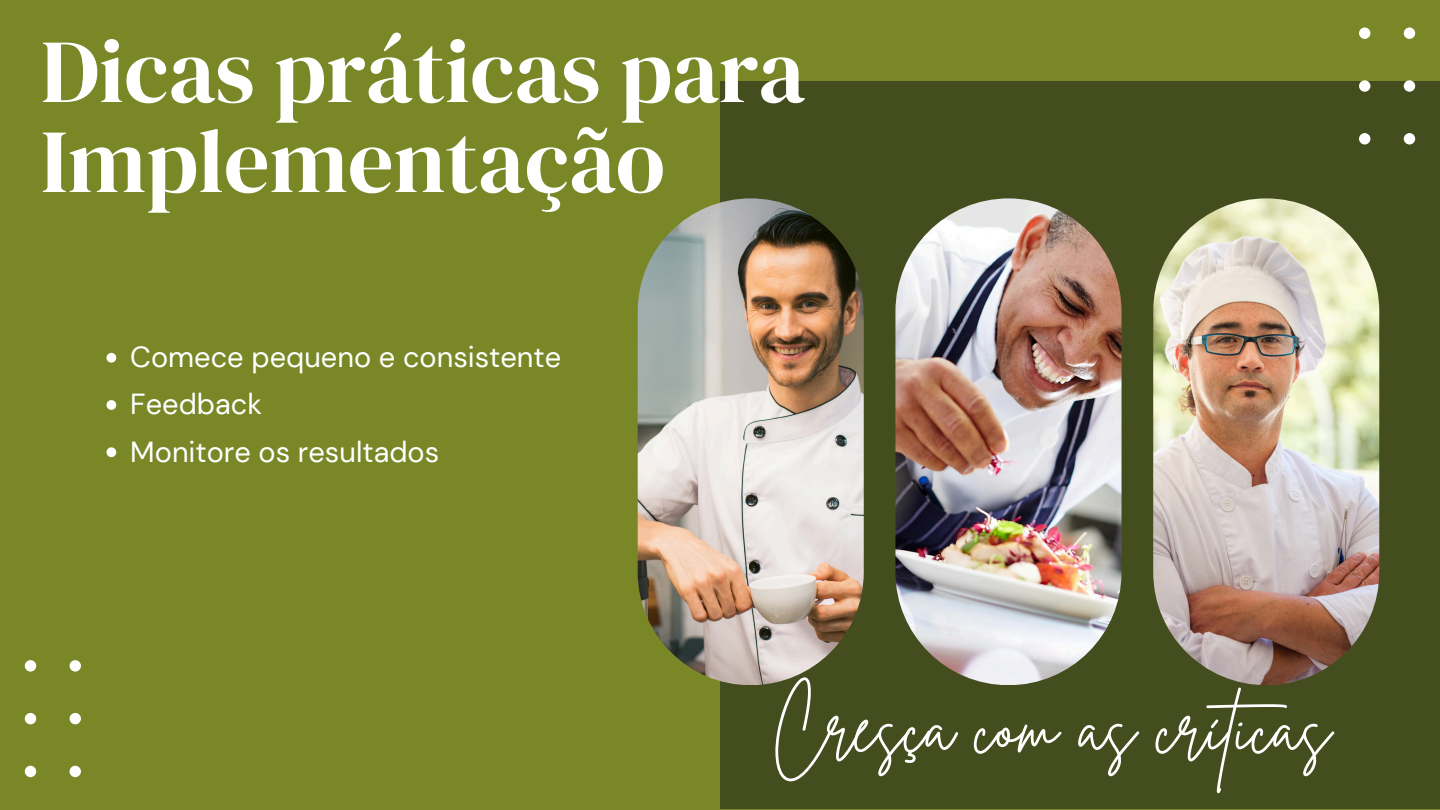
<style>
.page{position:relative;width:1440px;height:810px;background:#7a8727}
.page>*{position:absolute;margin:0;border:0;box-sizing:border-box;transform-origin:0 0}
.t1{font:90px/90px "DM Serif Display";color:#fff}
.t2{font:71.9px "Brittany Signature";color:#fff}
.t3{font:29px "DM Sans";color:#fff}
</style>
<div class="page">
<div style="left:720px;top:81px;width:719px;height:728px;background:#444d1e"></div>
<svg style="left:1359px;top:27px;width:81px;height:117px"></svg>
<svg style="left:24px;top:660px;width:57px;height:118px"></svg>
<svg style="left:106px;top:353px;width:10px;height:10px"></svg>
<svg style="left:106px;top:400px;width:10px;height:10px"></svg>
<svg style="left:106px;top:447px;width:10px;height:10px"></svg>
<img style="left:638px;top:198px;width:226px;height:487px;border-radius:113px">
<img style="left:895px;top:198px;width:227px;height:487px;border-radius:113px">
<img style="left:1153px;top:198px;width:226px;height:487px;border-radius:113px">
<p class="t1" style="left:41px;top:25px;width:766px">Dicas práticas para<br>Implementação</p>
<p class="t3" style="left:130px;top:338px;width:432px">Comece pequeno e consistente</p>
<p class="t3" style="left:130px;top:386px;width:133px">Feedback</p>
<h2 class="t3" style="left:130px;top:433px;width:310px">Monitore os resultados</h2>
<h1 class="t2" style="left:772px;top:680px;width:561px">Cresça com as críticas</h1>
</div>
